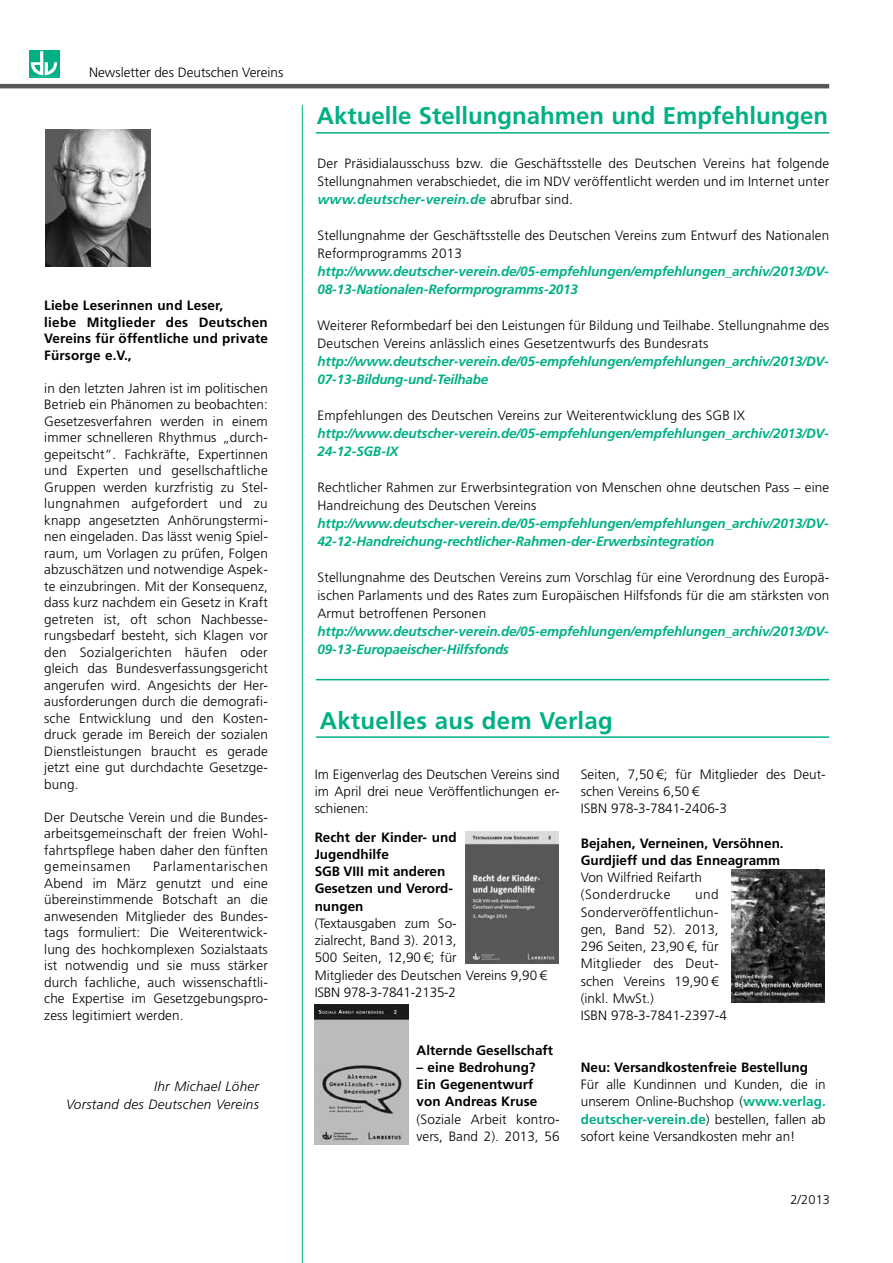
<style>
.page{position:relative;width:893px;height:1263px;background:#fff}
.page>*{position:absolute;margin:0;border:0;box-sizing:border-box;transform-origin:0 0}
.t1{font:700 24px "Frutiger LT";color:#00b085}
.t2{font:300 13.5px/16.5px "Frutiger LT";letter-spacing:.01em;color:#000}
.t3{font:italic 700 13.5px/18px "Frutiger LT";letter-spacing:-.01em;color:#00b085}
.t4{font:700 13.5px/17.2px "Frutiger LT";color:#000}
.t5{font:italic 300 13.5px/18px "Frutiger LT";letter-spacing:.02em;color:#000;text-align:right}
.t6{font:300 12.75px "Frutiger LT";color:#000}
.s1{font-weight:700;font-style:italic;color:#00b085}
.s2{font-weight:700;color:#00b085}
</style>
<div class="page">
<hr style="left:302px;top:105px;width:1px;height:1158px;background:#00b085">
<hr style="left:0;top:84px;width:829px;height:4px;background:#58585b">
<svg style="left:29px;top:50px;width:31px;height:28px"></svg>
<svg style="left:30px;top:50px;width:28px;height:26px"></svg>
<img style="left:46px;top:130px;width:104px;height:136px">
<hr style="left:316px;top:132px;width:513px;height:2px;background:#00b085">
<hr style="left:316px;top:679px;width:513px;height:1px;background:#00b085">
<hr style="left:316px;top:736px;width:513px;height:2px;background:#00b085">
<img style="left:465px;top:832px;width:94px;height:132px">
<img style="left:731px;top:870px;width:94px;height:133px">
<img style="left:315px;top:1004px;width:93px;height:140px">
<p class="t2" style="left:89px;top:65px;width:196px">Newsletter des Deutschen Vereins</p>
<p class="t4" style="left:44px;top:298px;width:225px;line-height:16.5px">Liebe Leserinnen und Leser,<br>liebe Mitglieder des Deutschen<br>Vereins für öffentliche und private<br>Fürsorge e.V.,</p>
<p class="t2" style="left:44px;top:380px;width:225px;text-align:justify">in den letzten Jahren ist im politischen Betrieb ein Phänomen zu beobachten:<br>Gesetzesverfahren werden in einem immer schnelleren Rhythmus „durch&shy;gepeitscht“. Fachkräfte, Expertinnen und Experten und gesellschaftliche Gruppen werden kurzfristig zu Stel&shy;lungnahmen aufgefordert und zu knapp angesetzten Anhörungstermi&shy;nen eingeladen. Das lässt wenig Spiel&shy;raum, um Vorlagen zu prüfen, Folgen abzuschätzen und notwendige Aspek&shy;te einzubringen. Mit der Konsequenz, dass kurz nachdem ein Gesetz in Kraft getreten ist, oft schon Nachbesse&shy;rungsbedarf besteht, sich Klagen vor den Sozialgerichten häufen oder gleich das Bundesverfassungsgericht angerufen wird. Angesichts der Her&shy;ausforderungen durch die demografi&shy;sche Entwicklung und den Kosten&shy;druck gerade im Bereich der sozialen Dienstleistungen braucht es gerade jetzt eine gut durchdachte Gesetzge&shy;bung.</p>
<p class="t2" style="left:44px;top:809px;width:225px;text-align:justify">Der Deutsche Verein und die Bundes&shy;arbeitsgemeinschaft der freien Wohl&shy;fahrtspflege haben daher den fünften gemeinsamen</p>
<p class="t2" style="left:44px;top:859px;width:225px;text-align:justify;text-indent:109px">Parlamentarischen Abend im März genutzt und eine übereinstimmende Botschaft an die anwesenden Mitglieder des Bundes&shy;tags formuliert: Die Weiterentwick&shy;lung des hochkomplexen Sozialstaats ist notwendig und sie muss stärker durch fachliche, auch wissenschaftli&shy;che Expertise im Gesetzgebungspro&shy;zess legitimiert werden.</p>
<p class="t5" style="left:66px;top:1078px;width:194px">Ihr Michael Löher<br>Vorstand des Deutschen Vereins</p>
<h1 class="t1" style="left:317px;top:102px;width:513px">Aktuelle Stellungnahmen und Empfehlungen</h1>
<p class="t2" style="left:317px;top:155px;width:513px;line-height:18px;text-align:justify">Der Präsidialausschuss bzw. die Geschäftsstelle des Deutschen Vereins hat folgende Stellungnahmen verabschiedet, die im NDV veröffentlicht werden und im Internet unter <span class="s1">www.deutscher-verein.de</span> abrufbar sind.</p>
<p class="t2" style="left:317px;top:227px;width:513px;line-height:18px">Stellungnahme der Geschäftsstelle des Deutschen Vereins zum Entwurf des Nationalen<br>Reformprogramms 2013</p>
<p class="t3" style="left:317px;top:263px;width:513px">http://www.deutscher-verein.de/05-empfehlungen/empfehlungen_archiv/2013/DV-<br>08-13-Nationalen-Reformprogramms-2013</p>
<p class="t2" style="left:317px;top:317px;width:513px;line-height:18px">Weiterer Reformbedarf bei den Leistungen für Bildung und Teilhabe. Stellungnahme des<br>Deutschen Vereins anlässlich eines Gesetzentwurfs des Bundesrats</p>
<p class="t3" style="left:317px;top:353px;width:513px">http://www.deutscher-verein.de/05-empfehlungen/empfehlungen_archiv/2013/DV-<br>07-13-Bildung-und-Teilhabe</p>
<p class="t2" style="left:317px;top:408px;width:429px">Empfehlungen des Deutschen Vereins zur Weiterentwicklung des SGB IX</p>
<p class="t3" style="left:317px;top:425px;width:513px">http://www.deutscher-verein.de/05-empfehlungen/empfehlungen_archiv/2013/DV-<br>24-12-SGB-IX</p>
<p class="t2" style="left:317px;top:479px;width:513px;line-height:18px">Rechtlicher Rahmen zur Erwerbsintegration von Menschen ohne deutschen Pass – eine<br>Handreichung des Deutschen Vereins</p>
<p class="t3" style="left:317px;top:515px;width:513px">http://www.deutscher-verein.de/05-empfehlungen/empfehlungen_archiv/2013/DV-<br>42-12-Handreichung-rechtlicher-Rahmen-der-Erwerbsintegration</p>
<p class="t2" style="left:317px;top:569px;width:513px;line-height:18px;text-align:justify">Stellungnahme des Deutschen Vereins zum Vorschlag für eine Verordnung des Europä&shy;ischen Parlaments und des Rates zum Europäischen Hilfsfonds für die am stärksten von Armut betroffenen Personen</p>
<p class="t3" style="left:317px;top:623px;width:513px">http://www.deutscher-verein.de/05-empfehlungen/empfehlungen_archiv/2013/DV-<br>09-13-Europaeischer-Hilfsfonds</p>
<h1 class="t1" style="left:320px;top:706px;width:294px">Aktuelles aus dem Verlag</h1>
<p class="t2" style="left:315px;top:765px;width:246px;line-height:17.2px;text-align:justify">Im Eigenverlag des Deutschen Vereins sind im April drei neue Veröffentlichungen er&shy;schienen:</p>
<p class="t4" style="left:315px;top:828px;width:144px">Recht der Kinder- und<br>Jugendhilfe<br>SGB VIII mit anderen<br>Gesetzen und Verord&shy;nungen</p>
<p class="t2" style="left:315px;top:915px;width:234px;line-height:17.2px">(Textausgaben zum So-<br>zialrecht, Band 3). 2013,<br>500 Seiten, 12,90 €; für<br>Mitglieder des Deutschen Vereins 9,90 €<br>ISBN 978-3-7841-2135-2</p>
<p class="t2" style="left:581px;top:765px;width:246px;line-height:17.2px">Seiten, 7,50 €; für Mitglieder des Deut&shy;schen Vereins 6,50 €<br>ISBN 978-3-7841-2406-3</p>
<p class="t4" style="left:581px;top:834px;width:204px">Bejahen, Verneinen, Versöhnen.<br>Gurdjieff und das Enneagramm</p>
<p class="t2" style="left:581px;top:869px;width:123px;line-height:17.2px">Von Wilfried Reifarth (Sonderdrucke</p>
<p class="t2" style="left:581px;top:886px;width:147px;line-height:17.2px;text-indent:114px">und<br>Sonderveröffentlichun&shy;gen, Band 52). 2013,<br>296 Seiten, 23,90 €, für<br>Mitglieder des Deut&shy;schen Vereins 19,90 € (inkl. MwSt.)<br>ISBN 978-3-7841-2397-4</p>
<p class="t4" style="left:417px;top:1041px;width:138px">Alternde Gesellschaft</p>
<p class="t4" style="left:417px;top:1059px;width:122px">– eine Bedrohung?<br>Ein Gegenentwurf von Andreas Kruse</p>
<p class="t2" style="left:417px;top:1110px;width:144px;line-height:17.2px">(Soziale Arbeit kontro&shy;vers, Band 2). 2013, 56</p>
<p class="t4" style="left:581px;top:1059px;width:229px">Neu: Versandkostenfreie Bestellung</p>
<p class="t2" style="left:581px;top:1076px;width:246px;line-height:17.2px;text-align:justify">Für alle Kundinnen und Kunden, die in unserem Online-Buchshop (<span class="s2">www.verlag. deutscher-verein.de</span>) bestellen, fallen ab sofort keine Versandkosten mehr an!</p>
<p class="t6" style="left:790px;top:1192px;width:41px">2/2013</p>
</div>
